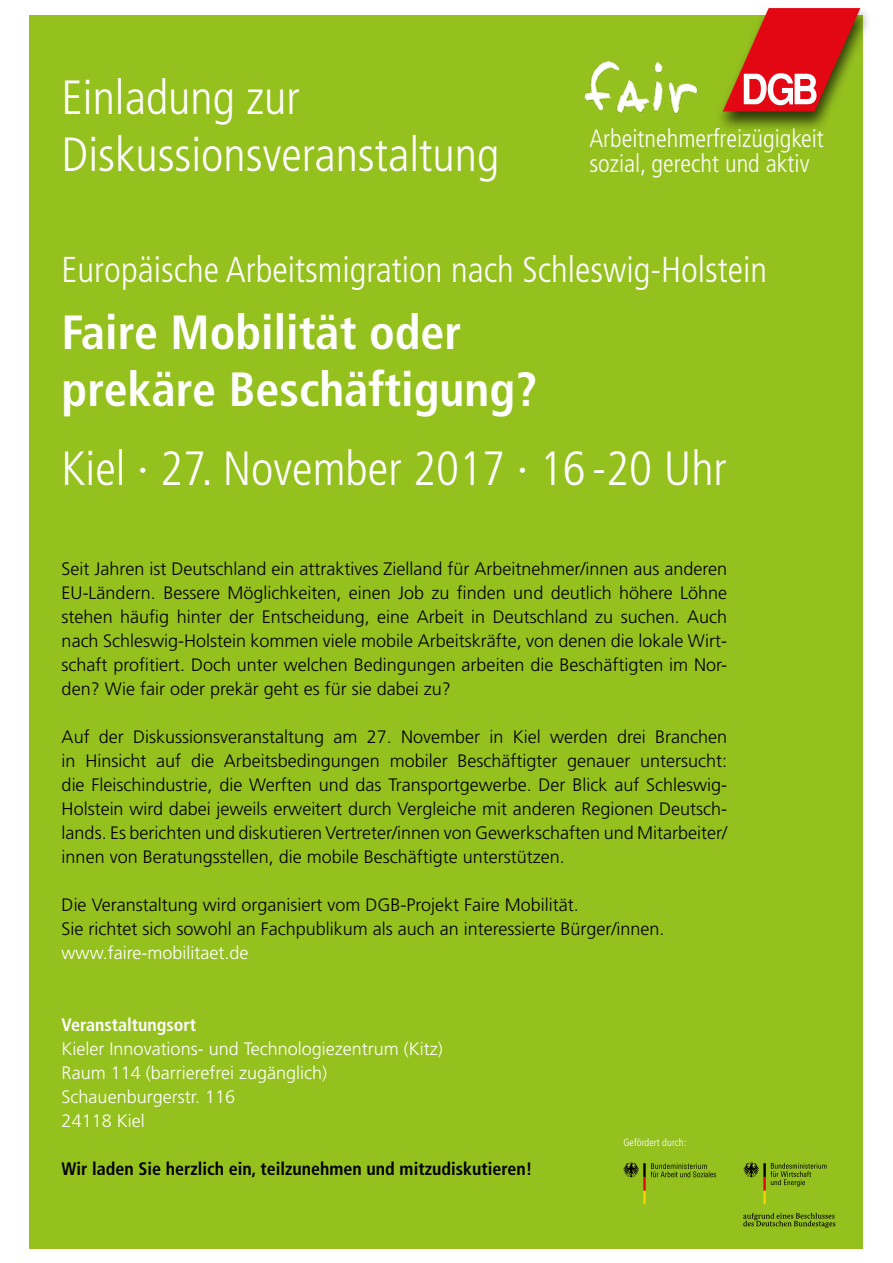
<style>
.page{position:relative;width:893px;height:1263px;background:#fff}
.page>*{position:absolute;margin:0;border:0;box-sizing:border-box;transform-origin:0 0}
.t1{font:300 condensed 48px/57.6px "Frutiger";color:#fff}
.t2{font:700 condensed 48px/57.6px "Frutiger";color:#fff}
.t3{font:300 condensed 36px "Frutiger";color:#fff}
.t4{font:300 condensed 25.05px/25px "Frutiger";color:#fff}
.t5{font:300 18px/24px "Frutiger";color:#000;text-align:justify}
.t6{font:300 18px/24px "Frutiger";color:#fff}
.t7{font:700 condensed 18px "Frutiger";color:#000}
.t8{font:700 condensed 18px "Frutiger";color:#fff}
.t9{font:300 condensed 10.5px "Frutiger";color:#fff}
</style>
<div class="page">
<div style="left:30px;top:15px;width:833px;height:1233px;background:#95c11f"></div>
<img style="left:584px;top:61px;width:114px;height:53px">
<div style="left:715px;top:6px;width:158px;height:126px;background:#000;opacity:.7"></div>
<svg style="left:723px;top:8px;width:137px;height:104px"></svg>
<svg style="left:743px;top:1162px;width:83px;height:42px"></svg>
<svg style="left:743px;top:1213px;width:92px;height:15px"></svg>
<svg style="left:623px;top:1162px;width:93px;height:42px"></svg>
<h1 class="t1" style="left:62px;top:69px;width:439px">Einladung zur<br>Diskussionsveranstaltung</h1>
<h3 class="t4" style="left:589px;top:126px;width:236px">Arbeitnehmerfreizügigkeit sozial, gerecht und aktiv</h3>
<h2 class="t3" style="left:62px;top:249px;width:707px">Europäische Arbeitsmigration nach Schleswig-Holstein</h2>
<h1 class="t2" style="left:62px;top:303px;width:477px">Faire Mobilität oder prekäre Beschäftigung?</h1>
<h1 class="t1" style="left:62px;top:441px;width:667px">Kiel · 27. November 2017 · 16 -20 Uhr</h1>
<p class="t5" style="left:62px;top:557px;width:667px">Seit Jahren ist Deutschland ein attraktives Zielland für Arbeitnehmer/innen aus anderen EU-Ländern. Bessere Möglichkeiten, einen Job zu finden und deutlich höhere Löhne stehen häufig hinter der Entscheidung, eine Arbeit in Deutschland zu suchen. Auch nach Schleswig-Holstein kommen viele mobile Arbeitskräfte, von denen die lokale Wirt&shy;schaft profitiert. Doch unter welchen Bedingungen arbeiten die Beschäftigten im Nor&shy;den? Wie fair oder prekär geht es für sie dabei zu?</p>
<p class="t5" style="left:62px;top:725px;width:667px">Auf der Diskussionsveranstaltung am 27. November in Kiel werden drei Branchen in Hinsicht auf die Arbeitsbedingungen mobiler Beschäftigter genauer untersucht: die Fleischindustrie, die Werften und das Transportgewerbe. Der Blick auf Schleswig-Holstein wird dabei jeweils erweitert durch Vergleiche mit anderen Regionen Deutsch&shy;lands. Es berichten und diskutieren Vertreter/innen von Gewerkschaften und Mitarbeiter/ innen von Beratungsstellen, die mobile Beschäftigte unterstützen.</p>
<p class="t5" style="left:62px;top:893px;width:604px">Die Veranstaltung wird organisiert vom DGB-Projekt Faire Mobilität.<br>Sie richtet sich sowohl an Fachpublikum als auch an interessierte Bürger/innen.</p>
<p class="t6" style="left:62px;top:941px;width:188px">www.faire-mobilitaet.de</p>
<p class="t8" style="left:62px;top:1014px;width:136px">Veranstaltungsort</p>
<p class="t6" style="left:62px;top:1037px;width:383px">Kieler Innovations- und Technologiezentrum (Kitz)<br>Raum 114 (barrierefrei zugänglich)<br>Schauenburgerstr. 116<br>24118 Kiel</p>
<p class="t7" style="left:62px;top:1158px;width:472px">Wir laden Sie herzlich ein, teilzunehmen und mitzudiskutieren!</p>
<p class="t9" style="left:623px;top:1137px;width:64px">Gefördert durch:</p>
</div>
